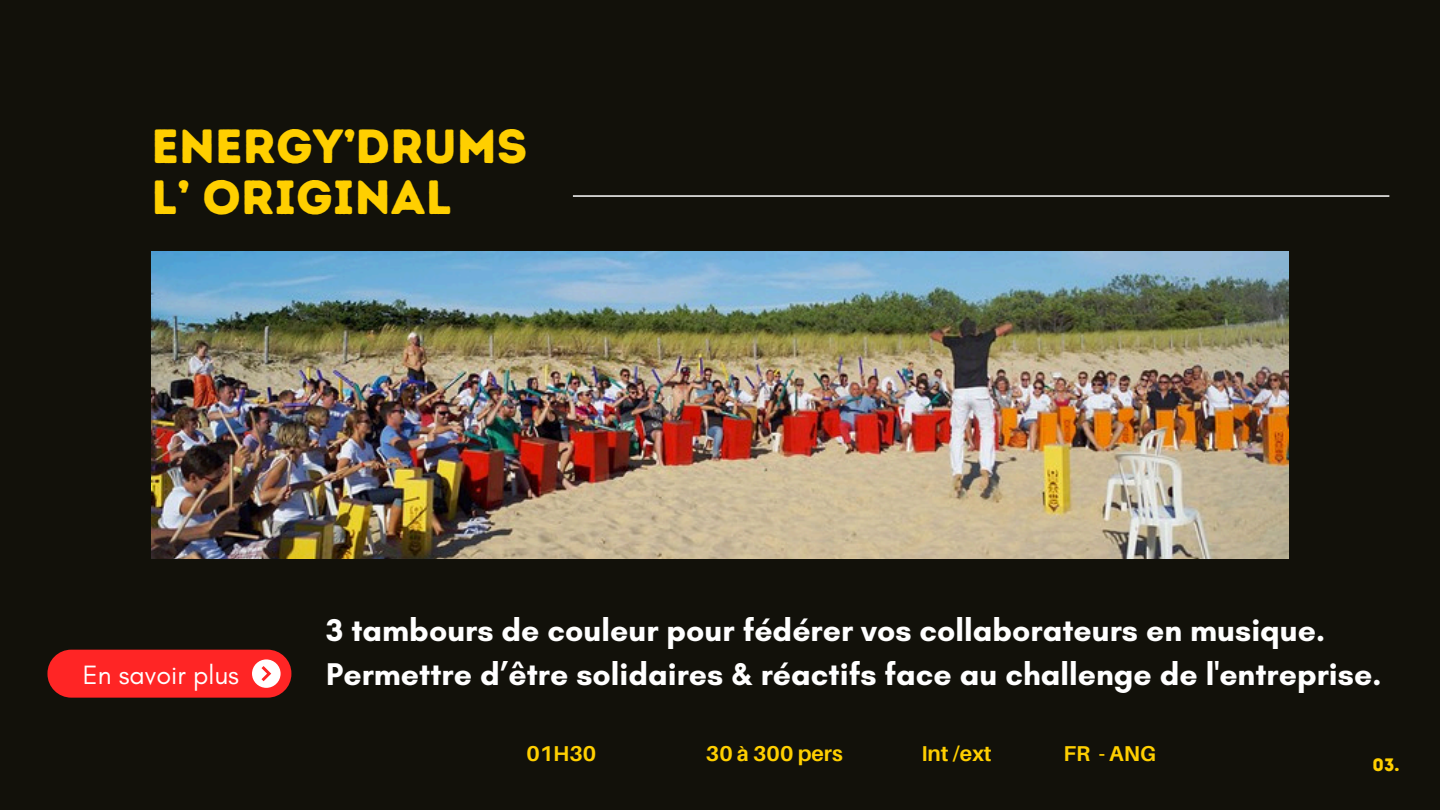
<style>
.page{position:relative;width:1440px;height:810px;background:#12110a}
.page>*{position:absolute;margin:0;border:0;box-sizing:border-box;transform-origin:0 0}
.t1{font:48px/51px "Intro Rust Base";color:#ffcf00}
.t2{font:700 32px "Glacial Indifference";color:#fff}
.t3{font:27px "Glacial Indifference";color:#fff}
.t4{font:700 21.5px "Aileron";color:#ffcf00}
.t5{font:18px "Intro Rust Base";color:#ffcf00}
</style>
<div class="page">
<img style="left:152px;top:251px;width:1137px;height:308px">
<hr style="left:573px;top:195px;width:816px;height:2px;background:#fff">
<div style="left:47px;top:650px;width:244px;height:48px;background:#ff2525;border-radius:24px"></div>
<div style="left:252px;top:659px;width:29px;height:29px;background:#fff;border-radius:50%"></div>
<svg style="left:262px;top:666px;width:9px;height:15px"></svg>
<h1 class="t1" style="left:152px;top:121px;width:378px">ENERGY’DRUMS<br>L’ ORIGINAL</h1>
<p class="t2" style="left:326px;top:611px;width:1000px">3 tambours de couleur pour fédérer vos collaborateurs en musique.</p>
<p class="t3" style="left:83px;top:658px;width:158px">En savoir plus</p>
<p class="t2" style="left:326px;top:655px;width:1057px">Permettre d’être solidaires &amp; réactifs face au challenge de l'entreprise.</p>
<h3 class="t4" style="left:526px;top:741px;width:71px">01H30</h3>
<h2 class="t4" style="left:706px;top:741px;width:138px">30 à 300 pers</h2>
<h4 class="t4" style="left:921px;top:741px;width:72px">Int /ext</h4>
<h5 class="t4" style="left:1064px;top:741px;width:94px">FR - ANG</h5>
<p class="t5" style="left:1372px;top:754px;width:29px">03.</p>
</div>
